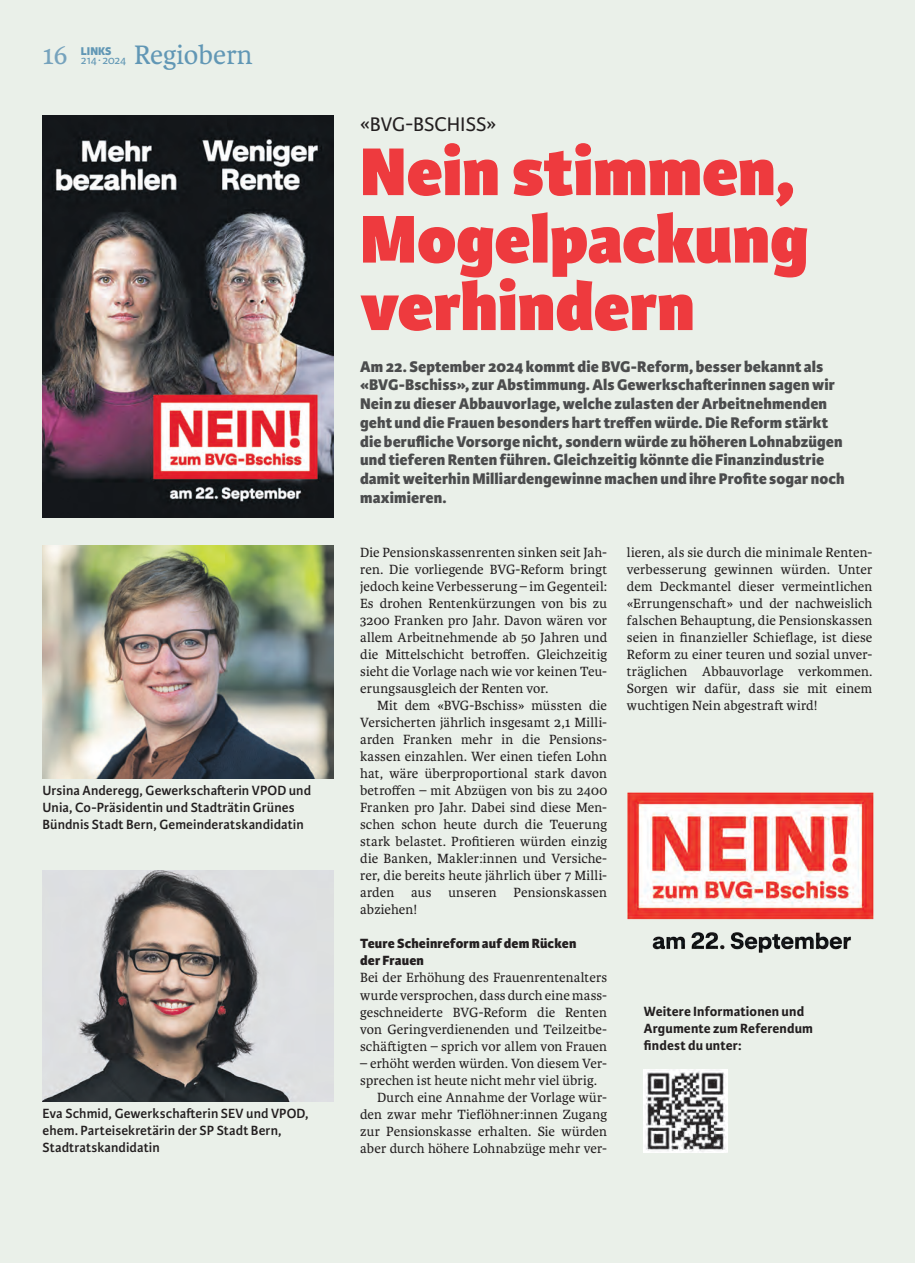
<style>
.page{position:relative;width:915px;height:1263px;background:#fff}
.page>*{position:absolute;margin:0;border:0;box-sizing:border-box;transform-origin:0 0}
.t1{font:800 72px/67.5px "Karmina Sans";color:#ee3a3e}
.t2{font:28.5px "Karmina";color:#6197b5}
.t3{font:28.5px "Karmina";color:#76a3bd}
.t4{font:21px "Karmina Sans";color:#231f20}
.t5{font:800 16.5px/18.8px "Karmina Sans";letter-spacing:.005em;color:#4b4c4d}
.t6{font:14.25px/17px "Karmina";letter-spacing:.005em;color:#231f20;text-align:justify}
.t7{font:600 14.25px/17px "Karmina Sans";letter-spacing:.005em;color:#231f20}
.t8{font:700 14.25px/17px "Karmina Sans";letter-spacing:.01em;color:#231f20}
.t9{font:800 14.25px/17px "Karmina Sans";letter-spacing:.01em;color:#231f20}
.t10{font:12px "Karmina Sans";letter-spacing:-.02em;color:#6197b5}
.t11{font:800 12px "Karmina Sans";color:#6197b5}
</style>
<div class="page">
<div style="left:0;top:0;width:914px;height:1263px;background:#eaf0e9"></div>
<img style="left:43px;top:116px;width:290px;height:402px">
<img style="left:643px;top:1069px;width:84px;height:83px">
<img style="left:43px;top:870px;width:290px;height:231px">
<img style="left:627px;top:792px;width:247px;height:161px">
<img style="left:43px;top:546px;width:290px;height:232px">
<h2 class="t3" style="left:43px;top:39px;width:27px">16</h2>
<p class="t11" style="left:81px;top:44px;width:32px">LINKS</p>
<p class="t10" style="left:81px;top:53px;width:47px">214∙ 2024</p>
<h2 class="t2" style="left:134px;top:39px;width:120px">Regiobern</h2>
<p class="t7" style="left:43px;top:782px;width:270px">Ursina Anderegg, Gewerkschafterin VPOD und<br>Unia, Co-Präsidentin und Stadträtin Grünes<br>Bündnis Stadt Bern, Gemeinderatskandidatin</p>
<p class="t7" style="left:43px;top:1105px;width:267px">Eva Schmid, Gewerkschafterin SEV und VPOD, ehem. Parteisekretärin der SP Stadt Bern,<br>Stadtratskandidatin</p>
<h3 class="t4" style="left:360px;top:112px;width:138px">«BVG-BSCHISS»</h3>
<h1 class="t1" style="left:360px;top:141px;width:449px">Nein stimmen,<br>Mogelpackung verhindern</h1>
<p class="t5" style="left:360px;top:357px;width:486px">Am 22. September 2024 kommt die BVG-Reform, besser bekannt als «BVG-Bschiss», zur Abstimmung. Als Gewerkschafterinnen sagen wir Nein zu dieser Abbauvorlage, welche zulasten der Arbeitnehmenden geht und die Frauen besonders hart treffen würde. Die Reform stärkt die berufliche Vorsorge nicht, sondern würde zu höheren Lohnabzügen und tieferen Renten führen. Gleichzeitig könnte die Finanzindustrie damit weiterhin Milliardengewinne machen und ihre Profite sogar noch maximieren.</p>
<p class="t6" style="left:360px;top:544px;width:248px">Die Pensionskassenrenten sinken seit Jah&shy;ren. Die vorliegende BVG-Reform bringt jedoch keine Verbesserung – im Gegenteil:<br>Es drohen Rentenkürzungen von bis zu 3200 Franken pro Jahr. Davon wären vor allem Arbeitnehmende ab 50 Jahren und die Mittelschicht betroffen. Gleichzeitig sieht die Vorlage nach wie vor keinen Teu&shy;erungsausgleich der Renten vor.</p>
<p class="t6" style="left:360px;top:697px;width:248px;text-indent:17px">Mit dem «BVG-Bschiss» müssten die Versicherten jährlich insgesamt 2,1 Milli&shy;arden Franken mehr in die Pensions&shy;kassen einzahlen. Wer einen tiefen Lohn hat, wäre überproportional stark davon betroffen – mit Abzügen von bis zu 2400<br>Franken pro Jahr. Dabei sind diese Men&shy;schen schon heute durch die Teuerung stark belastet. Profitieren würden einzig die Banken, Makler:innen und Versiche&shy;rer, die bereits heute jährlich über 7 Milli&shy;arden aus unseren Pensionskassen abziehen!</p>
<p class="t9" style="left:360px;top:936px;width:218px">Teure Scheinreform auf dem Rücken der Frauen</p>
<p class="t6" style="left:360px;top:969px;width:248px">Bei der Erhöhung des Frauenrentenalters wurde versprochen, dass durch eine mass&shy;geschneiderte BVG-Reform die Renten von Geringverdienenden und Teilzeitbe&shy;schäftigten – sprich vor allem von Frauen</p>
<p class="t6" style="left:360px;top:1055px;width:248px">– erhöht werden würden. Von diesem Ver-</p>
<p class="t6" style="left:360px;top:1072px;width:238px">sprechen ist heute nicht mehr viel übrig.</p>
<p class="t6" style="left:377px;top:1089px;width:231px">Durch eine Annahme der Vorlage wür-</p>
<p class="t6" style="left:360px;top:1106px;width:248px">den zwar mehr Tieflöhner:innen Zugang</p>
<p class="t6" style="left:360px;top:1123px;width:248px">zur Pensionskasse erhalten. Sie würden</p>
<p class="t6" style="left:360px;top:1140px;width:248px">aber durch höhere Lohnabzüge mehr ver-</p>
<p class="t6" style="left:626px;top:544px;width:247px">lieren, als sie durch die minimale Renten&shy;verbesserung gewinnen würden. Unter dem Deckmantel dieser vermeintlichen «Errungenschaft» und der nachweislich falschen Behauptung, die Pensionskassen seien in finanzieller Schieflage, ist diese Reform zu einer teuren und sozial unver&shy;träglichen Abbauvorlage verkommen.<br>Sorgen wir dafür, dass sie mit einem wuchtigen Nein abgestraft wird!</p>
<p class="t8" style="left:643px;top:1003px;width:171px">Weitere Informationen und<br>Argumente zum Referendum findest du unter:</p>
</div>
